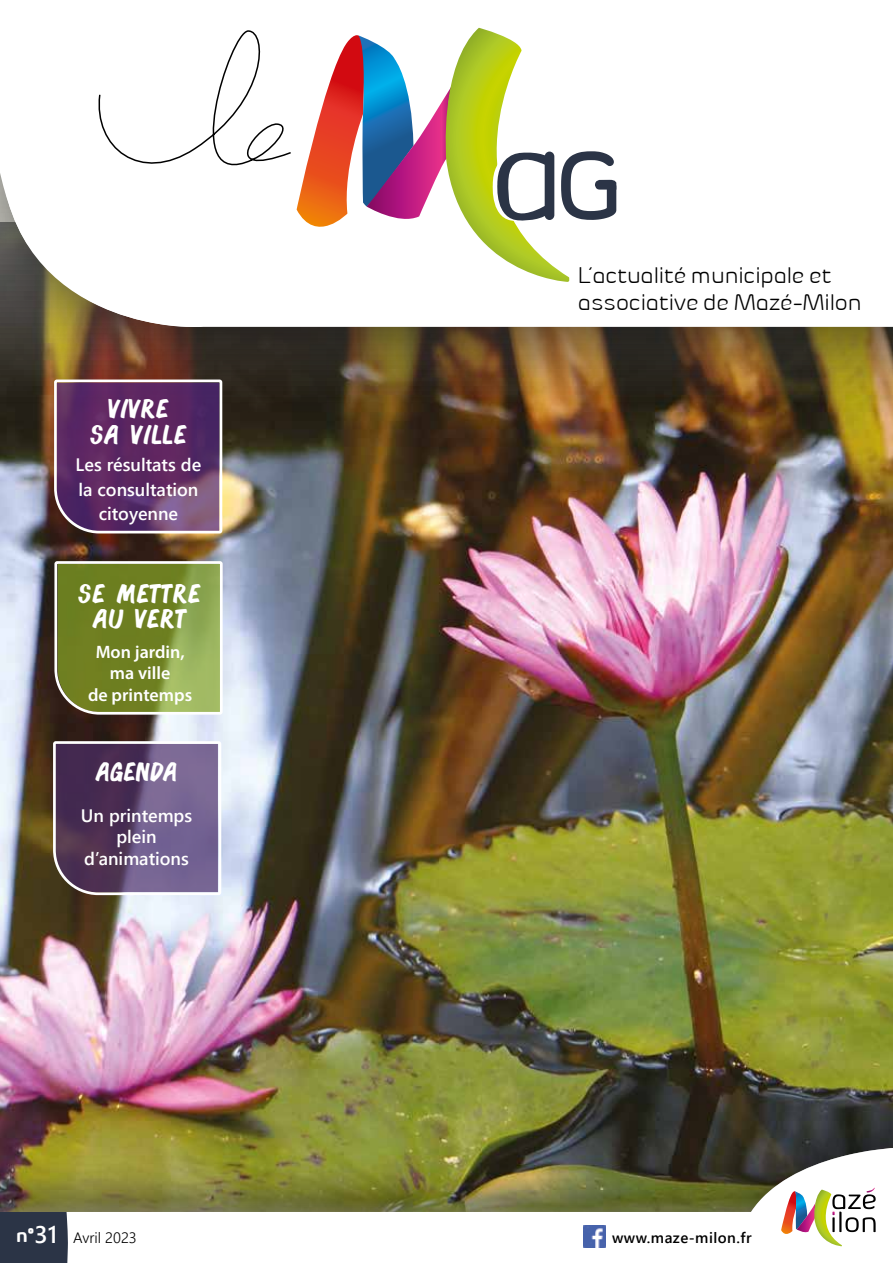
<style>
.page{position:relative;width:893px;height:1263px;background:#fff}
.page>*{position:absolute;margin:0;border:0;box-sizing:border-box;transform-origin:0 0}
.t1{font:23.7px/25.5px "Bonoco";letter-spacing:.03em;color:#fff;text-align:center}
.t2{font:23.4px "Bonoco";color:#fff;scale:.96 1}
.t3{font:300 22.5px/27px "Byom";letter-spacing:.02em;color:#000}
.t4{font:18px/21.6px "Webly Sleek UI Semibold";color:#fff;text-align:center}
.t5{font:600 18px/21.6px "Myriad Pro";color:#fff;text-align:center}
.t6{font:15px "Webly Sleek UI Semibold";letter-spacing:.03em;color:#000}
.t7{font:15px "Webly Sleek UI Semilight";color:#000}
.s1{font-family:"Byom";font-weight:700;font-size:19.8px;color:#fff}
.s2{font-family:"Webly Sleek UI Semibold";font-size:24px;color:#fff}
</style>
<div class="page">
<img style="left:0;top:433px;width:893px;height:655px">
<div style="left:0;top:1088px;width:893px;height:175px;background:#000;opacity:.51"></div>
<img style="left:0;top:1148px;width:736px;height:64px">
<div style="left:0;top:1212px;width:893px;height:51px;background:#fff"></div>
<svg style="left:736px;top:1147px;width:157px;height:100px"></svg>
<img style="left:584px;top:1225px;width:22px;height:22px">
<div style="left:0;top:0;width:893px;height:433px;background:#000;opacity:.75"></div>
<svg style="left:203px;top:0;width:690px;height:327px"></svg>
<svg style="left:0;top:0;width:203px;height:335px"></svg>
<svg style="left:93px;top:28px;width:525px;height:254px"></svg>
<svg style="left:52px;top:740px;width:171px;height:156px"></svg>
<svg style="left:53px;top:560px;width:171px;height:156px"></svg>
<svg style="left:53px;top:378px;width:171px;height:157px"></svg>
<div style="left:0;top:1212px;width:68px;height:51px;background:#2b3446"></div>
<h1 class="t1" style="left:90px;top:395px;width:98px">VIVRE<br>SA VILLE</h1>
<p class="t4" style="left:76px;top:452px;width:127px;line-height:24.3px">Les résultats de la consultation citoyenne</p>
<h1 class="t1" style="left:79px;top:579px;width:123px">SE METTRE<br>AU VERT</h1>
<p class="t5" style="left:88px;top:640px;width:106px">Mon jardin, ma ville<br>de printemps</p>
<p class="t2" style="left:96px;top:756px;width:87px">AGENDA</p>
<p class="t4" style="left:81px;top:804px;width:113px">Un printemps plein d’animations</p>
<p class="t7" style="left:16px;top:1226px;width:122px"><span class="s1">n°</span><span class="s2">31</span> Avril 2023</p>
<p class="t3" style="left:578px;top:262px;width:284px">L’actualité municipale et associative de Mazé-Milon</p>
<p class="t6" style="left:612px;top:1226px;width:141px">www.maze-milon.fr</p>
</div>
